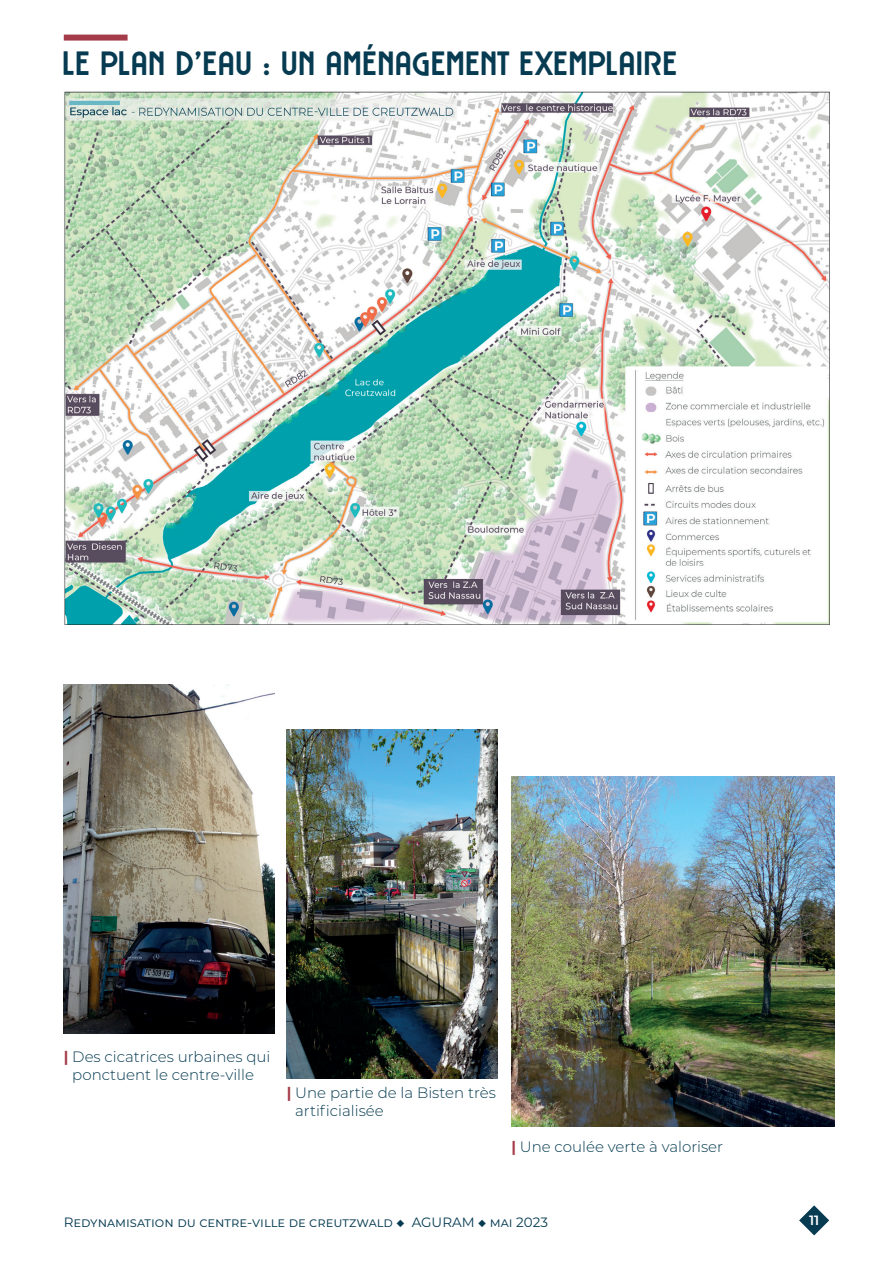
<style>
.page{position:relative;width:893px;height:1263px;background:#fff}
.page>*{position:absolute;margin:0;border:0;box-sizing:border-box;transform-origin:0 0}
.t1{font:33px "Rousseau Deco";color:#063b51}
.t2{font:300 15px/18px "Montserrat";color:#063b51;text-align:center}
.t3{font:13.5px "Montserrat";color:#063b51}
.t4{font:600 13.5px "Montserrat";color:#fff}
.s1{font-weight:700;color:#a43b48}
</style>
<div class="page">
<svg style="left:799px;top:1205px;width:30px;height:30px"></svg>
<div style="left:64px;top:35px;width:64px;height:6px;background:#a43b48"></div>
<img style="left:64px;top:91px;width:765px;height:533px">
<img style="left:64px;top:684px;width:211px;height:349px">
<img style="left:287px;top:729px;width:210px;height:349px">
<img style="left:511px;top:777px;width:323px;height:349px">
<h1 class="t1" style="left:64px;top:42px;width:617px">LE PLAN D’EAU : UN AMÉNAGEMENT EXEMPLAIRE</h1>
<p class="t2" style="left:64px;top:1047px;width:208px"><span class="s1">|</span> Des cicatrices urbaines qui ponctuent le centre-ville</p>
<p class="t2" style="left:295px;top:1083px;width:202px;text-align:left;text-indent:-9px"><span class="s1">|</span> Une partie de la Bisten très artificialisée</p>
<p class="t2" style="left:511px;top:1137px;width:213px"><span class="s1">|</span> Une coulée verte à valoriser</p>
<p class="t3" style="left:64px;top:1213px;width:486px">Redynamisation du centre-ville de creutzwald ◆ AGURAM ◆ mai 2023</p>
<p class="t4" style="left:809px;top:1211px;width:12px">11</p>
</div>
